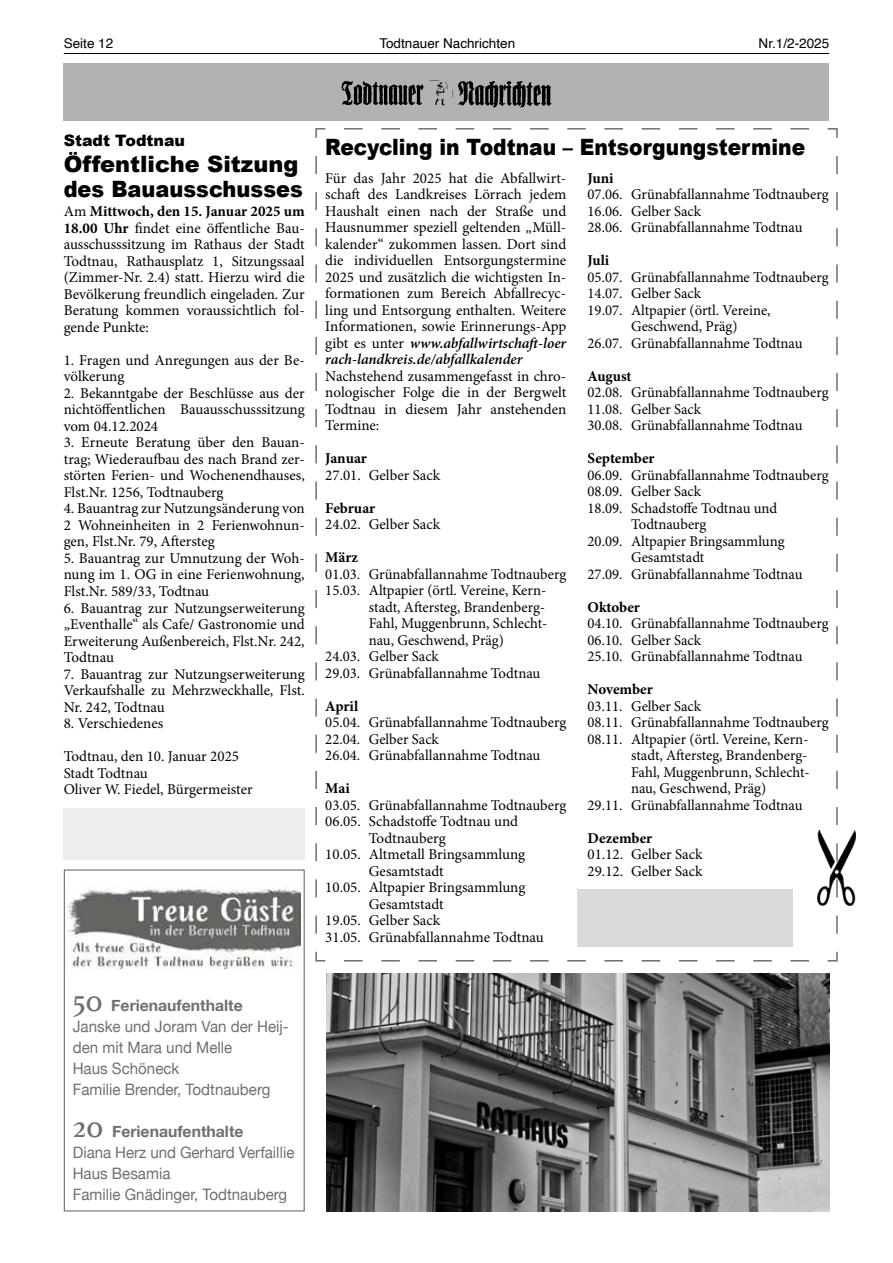
<style>
.page{position:relative;width:893px;height:1263px;background:#fff}
.page>*{position:absolute;margin:0;border:0;box-sizing:border-box;transform-origin:0 0}
.t1{font:900 22.5px "Arial";color:#000;scale:.9 1}
.t2{font:900 22.5px/25.5px "Arial";color:#000}
.t3{font:15.75px/21px "Helvetica Neue";color:#706f6f;scale:.96 1}
.t4{font:900 15.75px "Arial";color:#000}
.t5{font:15px/16.5px "Minion Pro";color:#000}
.t6{font:700 15px "Minion Pro";letter-spacing:-.005em;color:#000}
.t7{font:13.5px "Helvetica";color:#000}
.s1{font-weight:700}
.s2{font-weight:600;font-style:italic}
.s3{font-family:"Athelas";font-size:31.5px}
</style>
<div class="page">
<hr style="left:64px;top:53px;width:765px;height:1px;background:#000">
<div style="left:64px;top:64px;width:765px;height:57px;background:#b3b2b2"></div>
<img style="left:341px;top:80px;width:211px;height:28px">
<svg style="left:315px;top:128px;width:523px;height:834px"></svg>
<img style="left:817px;top:831px;width:38px;height:75px">
<div style="left:64px;top:809px;width:241px;height:51px;background:#ededed"></div>
<div style="left:64px;top:869px;width:241px;height:342px;border:1px solid #706f6f"></div>
<img style="left:68px;top:886px;width:232px;height:83px">
<img style="left:326px;top:974px;width:503px;height:238px">
<p class="t7" style="left:64px;top:33px;width:51px">Seite 12</p>
<p class="t7" style="left:379px;top:33px;width:137px">Todtnauer Nachrichten</p>
<p class="t7" style="left:759px;top:33px;width:72px">Nr.1/2-2025</p>
<p class="t4" style="left:64px;top:129px;width:123px">Stadt Todtnau</p>
<h1 class="t2" style="left:64px;top:150px;width:241px">Öffentliche Sitzung des Bauausschusses</h1>
<p class="t5" style="left:64px;top:203px;width:243px;text-align:justify">Am <span class="s1">Mittwoch, den 15. Januar 2025 um 18.00 Uhr</span> findet eine öffentliche Bau&shy;ausschusssitzung im Rathaus der Stadt Todtnau, Rathausplatz 1, Sitzungssaal (Zimmer-Nr. 2.4) statt. Hierzu wird die Bevölkerung freundlich eingeladen. Zur Beratung kommen voraussichtlich fol&shy;gende Punkte:</p>
<p class="t5" style="left:64px;top:352px;width:243px">1. Fragen und Anregungen aus der Be&shy;völkerung</p>
<p class="t5" style="left:64px;top:385px;width:243px;text-align:justify">2. Bekanntgabe der Beschlüsse aus der nichtöffentlichen Bauausschusssitzung vom 04.12.2024</p>
<p class="t5" style="left:64px;top:434px;width:243px;text-align:justify">3. Erneute Beratung über den Bauan&shy;trag; Wiederaufbau des nach Brand zer&shy;störten Ferien- und Wochenendhauses, Flst.Nr. 1256, Todtnauberg</p>
<p class="t5" style="left:64px;top:500px;width:243px;text-align:justify">4. Bauantrag zur Nutzungsänderung von 2 Wohneinheiten in 2 Ferienwohnun&shy;gen, Flst.Nr. 79, Aftersteg</p>
<p class="t5" style="left:64px;top:550px;width:243px;text-align:justify">5. Bauantrag zur Umnutzung der Woh&shy;nung im 1. OG in eine Ferienwohnung, Flst.Nr. 589/33, Todtnau</p>
<p class="t5" style="left:64px;top:599px;width:243px;text-align:justify">6. Bauantrag zur Nutzungserweiterung „Eventhalle“ als Cafe/ Gastronomie und Erweiterung Außenbereich, Flst.Nr. 242, Todtnau</p>
<p class="t5" style="left:64px;top:665px;width:243px;text-align:justify">7. Bauantrag zur Nutzungserweiterung Verkaufshalle zu Mehrzweckhalle, Flst.<br>Nr. 242, Todtnau</p>
<p class="t5" style="left:64px;top:707px;width:177px;line-height:33px">8. Verschiedenes<br>Todtnau, den 10. Januar 2025</p>
<p class="t5" style="left:64px;top:764px;width:190px">Stadt Todtnau<br>Oliver W. Fiedel, Bürgermeister</p>
<h1 class="t1" style="left:325px;top:130px;width:535px">Recycling in Todtnau – Entsorgungstermine</h1>
<p class="t5" style="left:325px;top:170px;width:243px;text-align:justify">Für das Jahr 2025 hat die Abfallwirt&shy;schaft des Landkreises Lörrach jedem Haushalt einen nach der Straße und Hausnummer speziell geltenden „Müll&shy;kalender“ zukommen lassen. Dort sind die individuellen Entsorgungstermine 2025 und zusätzlich die wichtigsten In&shy;formationen zum Bereich Abfallrecyc&shy;ling und Entsorgung enthalten. Weitere Informationen, sowie Erinnerungs-App gibt es unter <span class="s2">www.abfallwirtschaft-loer rach-landkreis.de/abfallkalender</span></p>
<p class="t5" style="left:325px;top:368px;width:243px;text-align:justify">Nachstehend zusammengefasst in chro&shy;nologischer Folge die in der Bergwelt Todtnau in diesem Jahr anstehenden Termine:</p>
<p class="t6" style="left:325px;top:448px;width:43px">Januar</p>
<p class="t5" style="left:325px;top:467px;width:116px">27.01. Gelber Sack</p>
<p class="t6" style="left:325px;top:497px;width:52px">Februar</p>
<p class="t5" style="left:325px;top:516px;width:116px">24.02. Gelber Sack</p>
<p class="t6" style="left:325px;top:547px;width:34px">März</p>
<p class="t5" style="left:325px;top:566px;width:242px">01.03. Grünabfallannahme Todtnauberg<br>15.03. Altpapier (örtl. Vereine, Kern-</p>
<p class="t5" style="left:369px;top:599px;width:178px">stadt, Aftersteg, Brandenberg-</p>
<p class="t5" style="left:369px;top:615px;width:180px">Fahl, Muggenbrunn, Schlecht-</p>
<p class="t5" style="left:369px;top:632px;width:137px">nau, Geschwend, Präg)</p>
<p class="t5" style="left:325px;top:648px;width:115px">24.03. Gelber Sack</p>
<p class="t5" style="left:325px;top:665px;width:217px">29.03. Grünabfallannahme Todtnau</p>
<p class="t6" style="left:325px;top:695px;width:34px">April</p>
<p class="t5" style="left:325px;top:714px;width:242px">05.04. Grünabfallannahme Todtnauberg<br>22.04. Gelber Sack<br>26.04. Grünabfallannahme Todtnau</p>
<p class="t6" style="left:325px;top:778px;width:26px">Mai</p>
<p class="t5" style="left:325px;top:797px;width:242px">03.05. Grünabfallannahme Todtnauberg</p>
<p class="t5" style="left:325px;top:813px;width:194px">06.05. Schadstoffe Todtnau und</p>
<p class="t5" style="left:369px;top:830px;width:78px">Todtnauberg</p>
<p class="t5" style="left:325px;top:846px;width:202px">10.05. Altmetall Bringsammlung</p>
<p class="t5" style="left:369px;top:863px;width:76px">Gesamtstadt</p>
<p class="t5" style="left:325px;top:879px;width:202px">10.05. Altpapier Bringsammlung</p>
<p class="t5" style="left:369px;top:896px;width:76px">Gesamtstadt</p>
<p class="t5" style="left:325px;top:912px;width:116px">19.05. Gelber Sack</p>
<p class="t5" style="left:325px;top:929px;width:220px">31.05. Grünabfallannahme Todtnau</p>
<p class="t6" style="left:588px;top:167px;width:28px">Juni</p>
<p class="t5" style="left:588px;top:186px;width:242px">07.06. Grünabfallannahme Todtnauberg<br>16.06. Gelber Sack<br>28.06. Grünabfallannahme Todtnau</p>
<p class="t6" style="left:588px;top:250px;width:23px">Juli</p>
<p class="t5" style="left:588px;top:269px;width:242px">05.07. Grünabfallannahme Todtnauberg</p>
<p class="t5" style="left:588px;top:285px;width:115px">14.07. Gelber Sack</p>
<p class="t5" style="left:588px;top:302px;width:185px">19.07. Altpapier (örtl. Vereine,</p>
<p class="t5" style="left:631px;top:318px;width:108px">Geschwend, Präg)</p>
<p class="t5" style="left:588px;top:335px;width:217px">26.07. Grünabfallannahme Todtnau</p>
<p class="t6" style="left:588px;top:365px;width:46px">August</p>
<p class="t5" style="left:588px;top:384px;width:242px">02.08. Grünabfallannahme Todtnauberg<br>11.08. Gelber Sack<br>30.08. Grünabfallannahme Todtnau</p>
<p class="t6" style="left:588px;top:448px;width:69px">September</p>
<p class="t5" style="left:588px;top:467px;width:242px">06.09. Grünabfallannahme Todtnauberg</p>
<p class="t5" style="left:588px;top:483px;width:115px">08.09. Gelber Sack</p>
<p class="t5" style="left:588px;top:500px;width:191px">18.09. Schadstoffe Todtnau und</p>
<p class="t5" style="left:631px;top:516px;width:77px">Todtnauberg</p>
<p class="t5" style="left:588px;top:533px;width:198px">20.09. Altpapier Bringsammlung</p>
<p class="t5" style="left:631px;top:549px;width:75px">Gesamtstadt</p>
<p class="t5" style="left:588px;top:566px;width:217px">27.09. Grünabfallannahme Todtnau</p>
<p class="t6" style="left:588px;top:596px;width:54px">Oktober</p>
<p class="t5" style="left:588px;top:615px;width:242px">04.10. Grünabfallannahme Todtnauberg<br>06.10. Gelber Sack<br>25.10. Grünabfallannahme Todtnau</p>
<p class="t6" style="left:588px;top:679px;width:67px">November</p>
<p class="t5" style="left:588px;top:698px;width:242px">03.11. Gelber Sack<br>08.11. Grünabfallannahme Todtnauberg<br>08.11. Altpapier (örtl. Vereine, Kern-</p>
<p class="t5" style="left:631px;top:747px;width:178px">stadt, Aftersteg, Brandenberg-</p>
<p class="t5" style="left:631px;top:764px;width:180px">Fahl, Muggenbrunn, Schlecht-</p>
<p class="t5" style="left:631px;top:780px;width:137px">nau, Geschwend, Präg)</p>
<p class="t5" style="left:588px;top:797px;width:217px">29.11. Grünabfallannahme Todtnau</p>
<p class="t6" style="left:588px;top:827px;width:66px">Dezember</p>
<p class="t5" style="left:588px;top:846px;width:116px">01.12. Gelber Sack<br>29.12. Gelber Sack</p>
<p class="t3" style="left:73px;top:996px;width:226px"><span class="s3">50</span> <span class="s1">Ferienaufenthalte<br></span>Janske und Joram Van der Heij&shy;den mit Mara und Melle<br>Haus Schöneck<br>Familie Brender, Todtnauberg</p>
<p class="t3" style="left:73px;top:1122px;width:232px"><span class="s3">20</span> <span class="s1">Ferienaufenthalte<br></span>Diana Herz und Gerhard Verfaillie<br>Haus Besamia<br>Familie Gnädinger, Todtnauberg</p>
</div>
